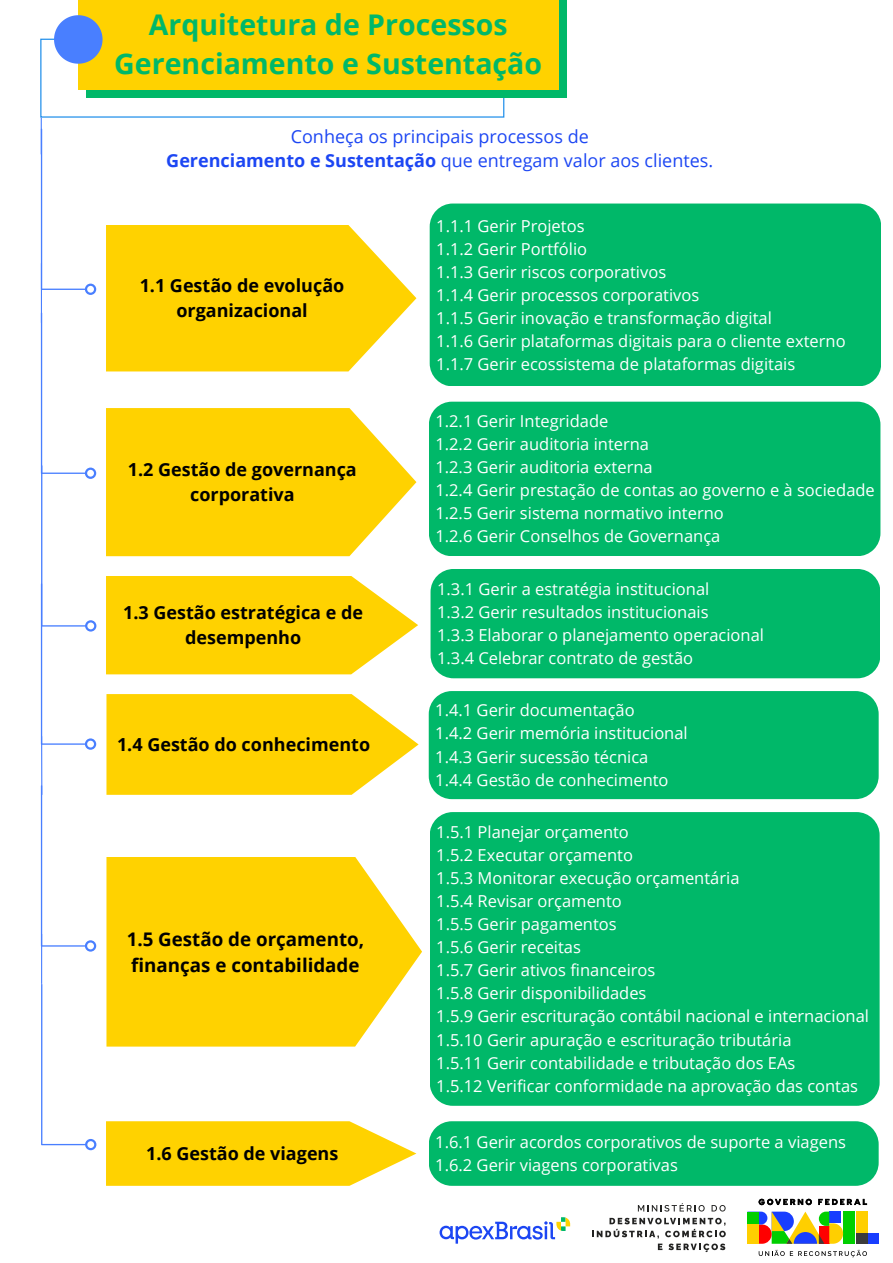
<style>
.page{position:relative;width:893px;height:1263px;background:#fff}
.page>*{position:absolute;margin:0;border:0;box-sizing:border-box;transform-origin:0 0}
.t1{font:700 28.5px/39.4px "Open Sans";color:#00b869;text-align:center}
.t2{font:700 18.75px/25.9px "Open Sans";color:#000}
.t3{font:700 18px/24.8px "Open Sans";color:#000;text-align:center}
.t4{font:18px/24.8px "Open Sans";color:#1c46f3;text-align:center}
.t5{font:16.5px "Open Sans";color:#fff}
.s1{font-weight:700}
</style>
<div class="page">
<div style="left:86px;top:0;width:481px;height:98px;background:#00b869"></div>
<div style="left:78px;top:0;width:481px;height:90px;background:#ffd200"></div>
<svg style="left:54px;top:15px;width:48px;height:49px"></svg>
<svg style="left:106px;top:225px;width:310px;height:146px;fill:#ffd200"></svg>
<svg style="left:106px;top:408px;width:310px;height:148px;fill:#ffd200"></svg>
<svg style="left:106px;top:576px;width:312px;height:98px"></svg>
<svg style="left:106px;top:694px;width:312px;height:101px"></svg>
<svg style="left:106px;top:857px;width:316px;height:189px;fill:#ffd200"></svg>
<div style="left:430px;top:204px;width:451px;height:182px;background:#00b869;border-radius:23px"></div>
<div style="left:430px;top:812px;width:449px;height:294px;background:#00b869"></div>
<div style="left:429px;top:402px;width:451px;height:154px;background:#00b869"></div>
<div style="left:430px;top:569px;width:450px;height:109px;background:#00b869;border-radius:23px"></div>
<div style="left:429px;top:691px;width:449px;height:108px;background:#00b869"></div>
<svg style="left:106px;top:1121px;width:310px;height:65px"></svg>
<div style="left:429px;top:1121px;width:449px;height:65px;background:#00b869"></div>
<svg style="left:41px;top:129px;width:55px;height:166px"></svg>
<svg style="left:41px;top:313px;width:55px;height:437px"></svg>
<svg style="left:41px;top:785px;width:55px;height:166px"></svg>
<svg style="left:41px;top:984px;width:55px;height:166px"></svg>
<hr style="left:41px;top:934px;width:1px;height:50px;background:#497fff">
<hr style="left:41px;top:736px;width:1px;height:59px;background:#497fff">
<hr style="left:41px;top:263px;width:1px;height:60px;background:#497fff">
<hr style="left:41px;top:118px;width:1px;height:36px;background:#497fff">
<svg style="left:439px;top:1217px;width:131px;height:26px"></svg>
<svg style="left:758px;top:1250px;width:26px;height:6px"></svg>
<svg style="left:790px;top:1250px;width:77px;height:7px"></svg>
<div style="left:856px;top:1211px;width:11px;height:22px;background:#ffcf00"></div>
<div style="left:867px;top:1233px;width:11px;height:11px;background:#183eff"></div>
<div style="left:856px;top:1233px;width:11px;height:11px;background:#3c3c3c"></div>
<div style="left:843px;top:1211px;width:11px;height:33px;background:#00cf00"></div>
<svg style="left:747px;top:1211px;width:96px;height:33px"></svg>
<svg style="left:758px;top:1199px;width:54px;height:6px"></svg>
<svg style="left:818px;top:1199px;width:49px;height:6px"></svg>
<svg style="left:638px;top:1203px;width:66px;height:8px"></svg>
<svg style="left:711px;top:1205px;width:14px;height:6px"></svg>
<svg style="left:592px;top:1218px;width:134px;height:34px"></svg>
<p class="t1" style="left:114px;top:4px;width:429px">Arquitetura de Processos<br>Gerenciamento e Sustentação</p>
<p class="t4" style="left:166px;top:123px;width:548px">Conheça os principais processos de<br><span class="s1">Gerenciamento e Sustentação</span> que entregam valor aos clientes.</p>
<p class="t3" style="left:140px;top:273px;width:206px">1.1 Gestão de evolução organizacional</p>
<h1 class="t3" style="left:128px;top:457px;width:231px">1.2 Gestão de governança corporativa</h1>
<p class="t3" style="left:123px;top:600px;width:241px">1.3 Gestão estratégica e de desempenho</p>
<h3 class="t3" style="left:117px;top:731px;width:255px">1.4 Gestão do conhecimento</h3>
<p class="t2" style="left:127px;top:926px;width:239px">1.5 Gestão de orçamento, finanças e contabilidade</p>
<p class="t3" style="left:146px;top:1140px;width:194px">1.6 Gestão de viagens</p>
<p class="t5" style="left:436px;top:214px;width:150px">1.1.1 Gerir Projetos</p>
<p class="t5" style="left:436px;top:237px;width:152px">1.1.2 Gerir Portfólio</p>
<p class="t5" style="left:436px;top:260px;width:231px">1.1.3 Gerir riscos corporativos</p>
<p class="t5" style="left:436px;top:283px;width:264px">1.1.4 Gerir processos corporativos</p>
<p class="t5" style="left:436px;top:306px;width:337px">1.1.5 Gerir inovação e transformação digital</p>
<p class="t5" style="left:436px;top:329px;width:411px">1.1.6 Gerir plataformas digitais para o cliente externo</p>
<p class="t5" style="left:436px;top:352px;width:360px">1.1.7 Gerir ecossistema de plataformas digitais</p>
<p class="t5" style="left:435px;top:409px;width:174px">1.2.1 Gerir Integridade</p>
<p class="t5" style="left:435px;top:432px;width:215px">1.2.2 Gerir auditoria interna</p>
<p class="t5" style="left:435px;top:455px;width:219px">1.2.3 Gerir auditoria externa</p>
<h2 class="t5" style="left:435px;top:478px;width:441px">1.2.4 Gerir prestação de contas ao governo e à sociedade</h2>
<p class="t5" style="left:435px;top:502px;width:290px">1.2.5 Gerir sistema normativo interno</p>
<p class="t5" style="left:435px;top:525px;width:286px">1.2.6 Gerir Conselhos de Governança</p>
<p class="t5" style="left:437px;top:577px;width:274px">1.3.1 Gerir a estratégia institucional</p>
<p class="t5" style="left:437px;top:600px;width:273px">1.3.2 Gerir resultados institucionais</p>
<p class="t5" style="left:437px;top:623px;width:328px">1.3.3 Elaborar o planejamento operacional</p>
<h2 class="t5" style="left:437px;top:646px;width:258px">1.3.4 Celebrar contrato de gestão</h2>
<p class="t5" style="left:435px;top:699px;width:201px">1.4.1 Gerir documentação</p>
<p class="t5" style="left:435px;top:722px;width:254px">1.4.2 Gerir memória institucional</p>
<p class="t5" style="left:435px;top:745px;width:215px">1.4.3 Gerir sucessão técnica</p>
<p class="t5" style="left:435px;top:768px;width:235px">1.4.4 Gestão de conhecimento</p>
<h2 class="t5" style="left:436px;top:820px;width:194px">1.5.1 Planejar orçamento</h2>
<p class="t5" style="left:436px;top:843px;width:198px">1.5.2 Executar orçamento</p>
<p class="t5" style="left:436px;top:866px;width:305px">1.5.3 Monitorar execução orçamentária</p>
<p class="t5" style="left:436px;top:889px;width:187px">1.5.4 Revisar orçamento</p>
<p class="t5" style="left:436px;top:912px;width:182px">1.5.5 Gerir pagamentos</p>
<p class="t5" style="left:436px;top:936px;width:146px">1.5.6 Gerir receitas</p>
<p class="t5" style="left:436px;top:959px;width:221px">1.5.7 Gerir ativos financeiros</p>
<p class="t5" style="left:436px;top:982px;width:212px">1.5.8 Gerir disponibilidades</p>
<p class="t5" style="left:436px;top:1005px;width:434px">1.5.9 Gerir escrituração contábil nacional e internacional</p>
<h2 class="t5" style="left:436px;top:1028px;width:357px">1.5.10 Gerir apuração e escrituração tributária</h2>
<p class="t5" style="left:436px;top:1051px;width:360px">1.5.11 Gerir contabilidade e tributação dos EAs</p>
<p class="t5" style="left:436px;top:1074px;width:423px">1.5.12 Verificar conformidade na aprovação das contas</p>
<p class="t5" style="left:435px;top:1130px;width:412px">1.6.1 Gerir acordos corporativos de suporte a viagens</p>
<p class="t5" style="left:435px;top:1153px;width:244px">1.6.2 Gerir viagens corporativas</p>
</div>
